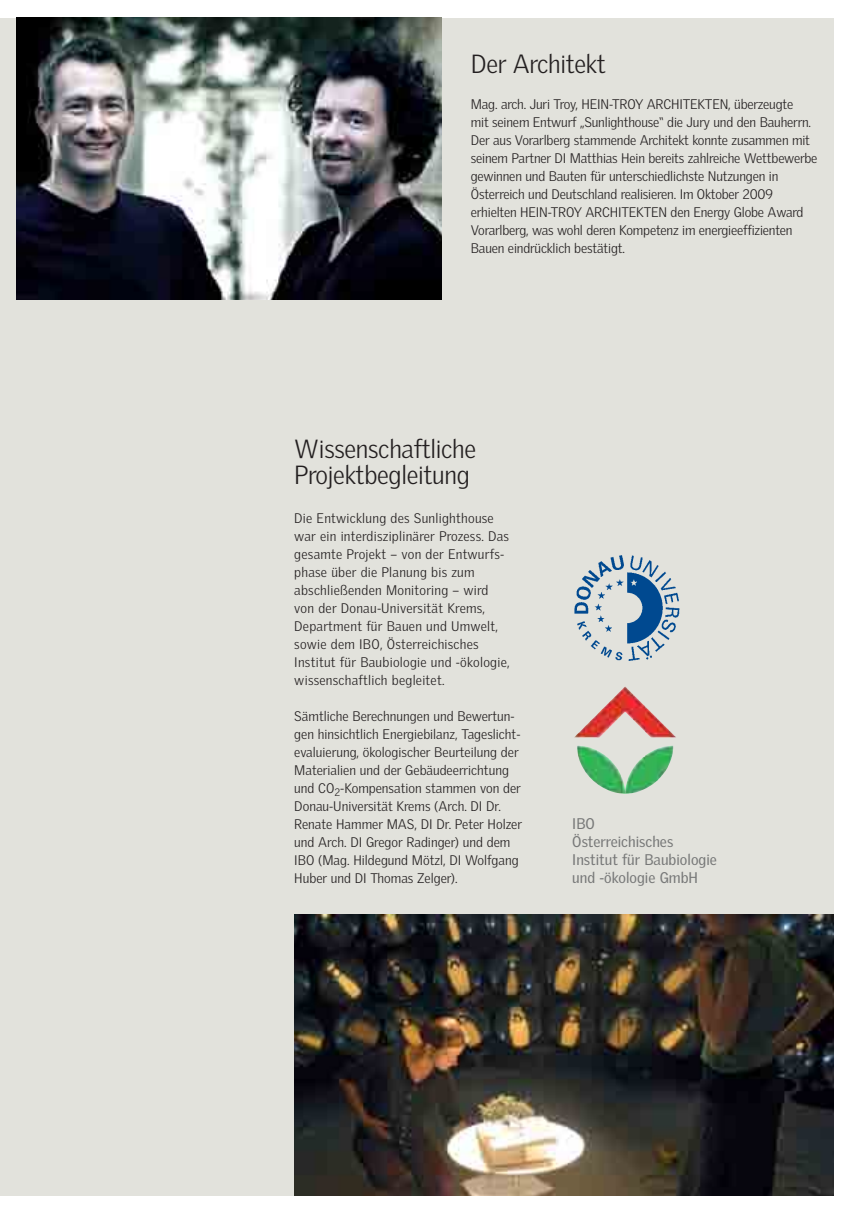
<style>
.page{position:relative;width:851px;height:1212px;background:#fff}
.page>*{position:absolute;margin:0;border:0;box-sizing:border-box;transform-origin:0 0}
.t1{font:300 25.5px/25.5px "Velux Gothic";letter-spacing:-.01em;color:#231f20}
.t2{font:15px/18px "Velux Gothic";color:#777878}
.t3{font:300 13.5px/18px "Velux Gothic";color:#231f20}
.t4{font:300 13.5px/18px "Velux Gothic";letter-spacing:.02em;color:#231f20}
</style>
<div class="page">
<div style="left:0;top:18px;width:833px;height:1177px;background:#e2e2dc"></div>
<img style="left:294px;top:914px;width:539px;height:282px">
<img style="left:16px;top:18px;width:426px;height:281px">
<img style="left:574px;top:555px;width:106px;height:106px">
<img style="left:574px;top:686px;width:102px;height:108px">
<h1 class="t1" style="left:471px;top:54px;width:136px">Der Architekt</h1>
<p class="t3" style="left:471px;top:96px;width:348px">Mag. arch. Juri Troy, HEIN-TROY ARCHITEKTEN, überzeugte<br>mit seinem Entwurf „Sunlighthouse“ die Jury und den Bauherrn.<br>Der aus Vorarlberg stammende Architekt konnte zusammen mit seinem Partner DI Matthias Hein bereits zahlreiche Wettbewerbe gewinnen und Bauten für unterschiedlichste Nutzungen in Österreich und Deutschland realisieren. Im Oktober 2009 erhielten HEIN-TROY ARCHITEKTEN den Energy Globe Award Vorarlberg, was wohl deren Kompetenz im energieeffizienten Bauen eindrücklich bestätigt.</p>
<h1 class="t1" style="left:294px;top:439px;width:183px">Wissenschaftliche<br>Projektbegleitung</h1>
<p class="t4" style="left:294px;top:510px;width:217px">Die Entwicklung des Sunlighthouse war ein interdisziplinärer Prozess. Das gesamte Projekt – von der Entwurfs&shy;phase über die Planung bis zum abschließenden Monitoring – wird von der Donau-Universität Krems, Department für Bauen und Umwelt, sowie dem IBO, Österreichisches Institut für Baubiologie und -ökologie, wissenschaftlich begleitet.</p>
<p class="t3" style="left:294px;top:708px;width:229px">Sämtliche Berechnungen und Bewertun&shy;gen hinsichtlich Energiebilanz, Tageslicht&shy;evaluierung, ökologischer Beurteilung der Materialien und der Gebäudeerrichtung und CO<sub>2</sub>-Kompensation stammen von der Donau-Universität Krems (Arch. DI Dr.<br>Renate Hammer MAS, DI Dr. Peter Holzer und Arch. DI Gregor Radinger) und dem IBO (Mag. Hildegund Mötzl, DI Wolfgang Huber und DI Thomas Zelger).</p>
<p class="t2" style="left:572px;top:816px;width:146px">IBO<br>Österreichisches<br>Institut für Baubiologie und -ökologie GmbH</p>
</div>
